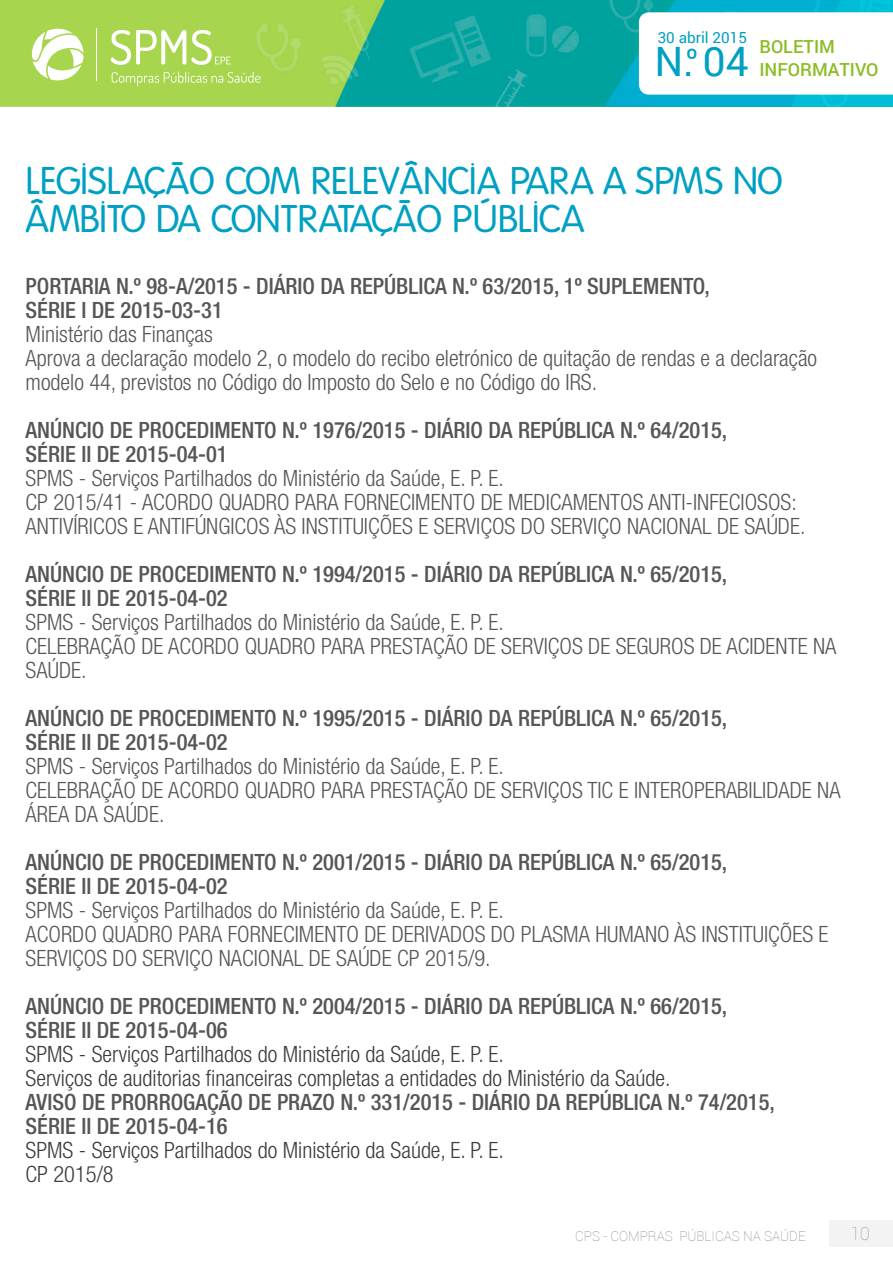
<style>
.page{position:relative;width:893px;height:1263px;background:#fff}
.page>*{position:absolute;margin:0;border:0;box-sizing:border-box;transform-origin:0 0}
.t1{font:40.5px "Roboto";color:#00a0c3}
.t2{font:37.5px/37.5px "Folks";color:#00a0c3}
.t3{font:300 condensed 22.5px/24px "Helvetica Neue LT Std";color:#565655}
.t4{font:500 condensed 22.5px/24px "Helvetica Neue LT Std";color:#565655}
.t5{font:300 condensed 22.5px/24px "Helvetica Neue LT Std";color:#3c3c3a}
.t6{font:500 18px/22.8px "Roboto";color:#8abc23}
.t7{font:100 18px "Roboto";color:#9c9c9c}
.t8{font:15.3px "Roboto";color:#00a0c3}
.t9{font:100 13.5px "Roboto";color:#878786}
</style>
<div class="page">
<div style="left:829px;top:1219px;width:64px;height:27px;background:#f3f3f3"></div>
<img style="left:0;top:0;width:893px;height:107px">
<svg style="left:639px;top:12px;width:254px;height:83px"></svg>
<svg style="left:111px;top:30px;width:120px;height:35px"></svg>
<hr style="left:96px;top:28px;width:1px;height:53px;background:#fff">
<svg style="left:32px;top:29px;width:52px;height:51px"></svg>
<svg style="left:112px;top:72px;width:149px;height:14px;background:#b5db6a"></svg>
<p class="t8" style="left:658px;top:27px;width:91px">30 abril 2015</p>
<h1 class="t1" style="left:654px;top:33px;width:96px">N.<sup>º</sup> 04</h1>
<p class="t6" style="left:759px;top:35px;width:121px">BOLETIM<br>INFORMATIVO</p>
<h2 class="t2" style="left:26px;top:163px;width:759px">LEGISLAÇÃO COM RELEVÂNCIA PARA A SPMS NO<br>ÂMBITO DA CONTRATAÇÃO PÚBLICA</h2>
<p class="t4" style="left:26px;top:273px;width:686px">PORTARIA N.º 98-A/2015 - DIÁRIO DA REPÚBLICA N.º 63/2015, 1º SUPLEMENTO,<br>SÉRIE I DE 2015-03-31</p>
<p class="t3" style="left:26px;top:322px;width:793px">Ministério das Finanças<br>Aprova a declaração modelo 2, o modelo do recibo eletrónico de quitação de rendas e a declaração modelo 44, previstos no Código do Imposto do Selo e no Código do IRS.</p>
<p class="t4" style="left:26px;top:417px;width:703px">ANÚNCIO DE PROCEDIMENTO N.º 1976/2015 - DIÁRIO DA REPÚBLICA N.º 64/2015,<br>SÉRIE II DE 2015-04-01</p>
<p class="t3" style="left:26px;top:466px;width:781px">SPMS - Serviços Partilhados do Ministério da Saúde, E. P. E.<br>CP 2015/41 - ACORDO QUADRO PARA FORNECIMENTO DE MEDICAMENTOS ANTI-INFECIOSOS:<br>ANTIVÍRICOS E ANTIFÚNGICOS ÀS INSTITUIÇÕES E SERVIÇOS DO SERVIÇO NACIONAL DE SAÚDE.</p>
<p class="t4" style="left:26px;top:561px;width:703px">ANÚNCIO DE PROCEDIMENTO N.º 1994/2015 - DIÁRIO DA REPÚBLICA N.º 65/2015,<br>SÉRIE II DE 2015-04-02</p>
<p class="t3" style="left:26px;top:610px;width:812px">SPMS - Serviços Partilhados do Ministério da Saúde, E. P. E.<br>CELEBRAÇÃO DE ACORDO QUADRO PARA PRESTAÇÃO DE SERVIÇOS DE SEGUROS DE ACIDENTE NA<br>SAÚDE.</p>
<p class="t4" style="left:26px;top:706px;width:703px">ANÚNCIO DE PROCEDIMENTO N.º 1995/2015 - DIÁRIO DA REPÚBLICA N.º 65/2015,<br>SÉRIE II DE 2015-04-02</p>
<p class="t3" style="left:26px;top:754px;width:816px">SPMS - Serviços Partilhados do Ministério da Saúde, E. P. E.<br>CELEBRAÇÃO DE ACORDO QUADRO PARA PRESTAÇÃO DE SERVIÇOS TIC E INTEROPERABILIDADE NA<br>ÁREA DA SAÚDE.</p>
<p class="t4" style="left:26px;top:850px;width:703px">ANÚNCIO DE PROCEDIMENTO N.º 2001/2015 - DIÁRIO DA REPÚBLICA N.º 65/2015,<br>SÉRIE II DE 2015-04-02</p>
<p class="t3" style="left:26px;top:898px;width:804px">SPMS - Serviços Partilhados do Ministério da Saúde, E. P. E.<br>ACORDO QUADRO PARA FORNECIMENTO DE DERIVADOS DO PLASMA HUMANO ÀS INSTITUIÇÕES E<br>SERVIÇOS DO SERVIÇO NACIONAL DE SAÚDE CP 2015/9.</p>
<p class="t4" style="left:26px;top:994px;width:703px">ANÚNCIO DE PROCEDIMENTO N.º 2004/2015 - DIÁRIO DA REPÚBLICA N.º 66/2015,<br>SÉRIE II DE 2015-04-06</p>
<p class="t5" style="left:26px;top:1042px;width:646px">SPMS - Serviços Partilhados do Ministério da Saúde, E. P. E.<br>Serviços de auditorias financeiras completas a entidades do Ministério da Saúde.</p>
<p class="t4" style="left:26px;top:1090px;width:751px">AVISO DE PRORROGAÇÃO DE PRAZO N.º 331/2015 - DIÁRIO DA REPÚBLICA N.º 74/2015,<br>SÉRIE II DE 2015-04-16</p>
<p class="t5" style="left:26px;top:1138px;width:480px">SPMS - Serviços Partilhados do Ministério da Saúde, E. P. E.<br>CP 2015/8</p>
<p class="t9" style="left:575px;top:1226px;width:232px">CPS - COMPRAS PÚBLICAS NA SAÚDE</p>
<p class="t7" style="left:850px;top:1221px;width:22px">10</p>
</div>
